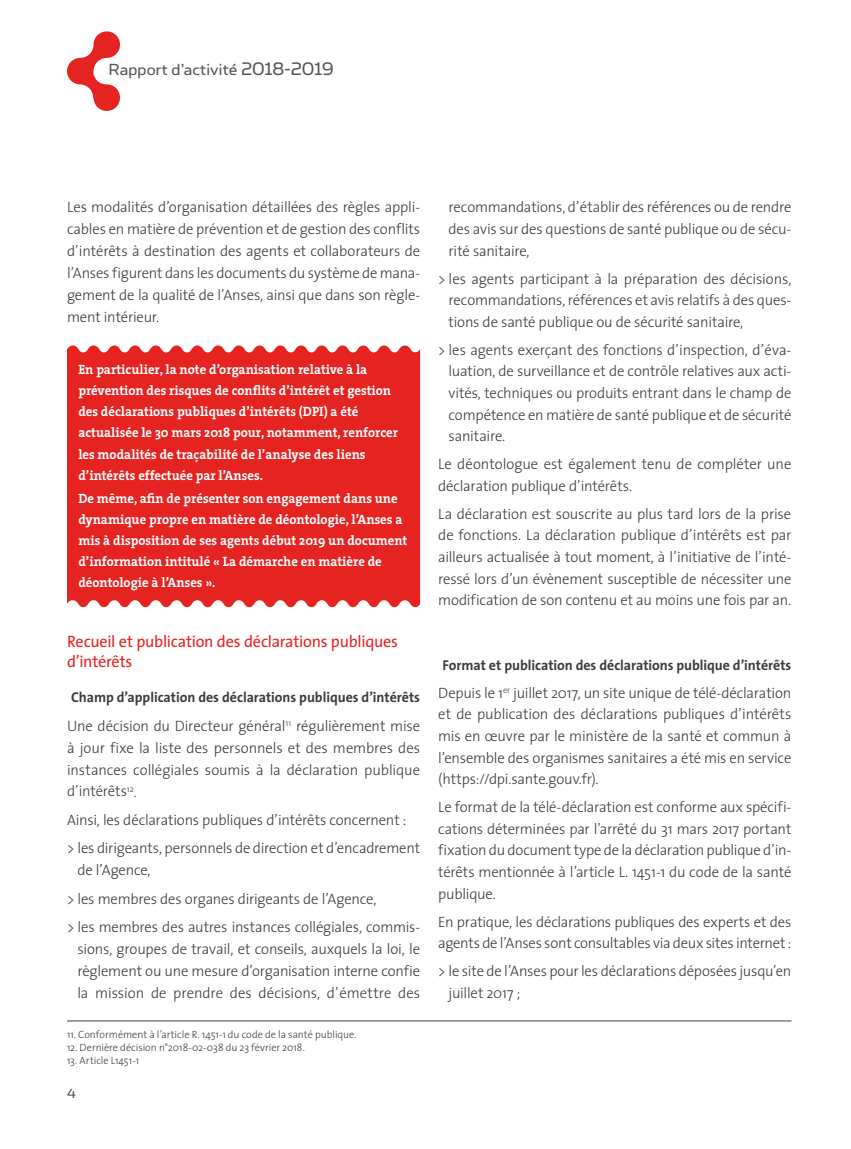
<style>
.page{position:relative;width:851px;height:1149px;background:#fff}
.page>*{position:absolute;margin:0;border:0;box-sizing:border-box;transform-origin:0 0}
.t1{font:18.15px "Simian Text Orangutan";letter-spacing:.01em;color:#575756}
.t2{font:16.5px/20.7px "The Sans";letter-spacing:-.015em;color:#e52321}
.t3{font:300 15px/21.6px "The Sans";letter-spacing:-.01em;color:#3c3c3b;text-align:justify}
.t4{font:15px "Simian Text Orangutan";color:#575756}
.t5{font:700 14.25px "The Sans";letter-spacing:-.005em;color:#3c3c3b}
.t6{font:700 13.5px/21px "The Serif";color:#fff;scale:.95 1}
.t7{font:300 10.5px "The Sans";color:#3c3c3b}
.s1{font-size:20.4px}
</style>
<div class="page">
<svg style="left:67px;top:31px;width:53px;height:80px"></svg>
<hr style="left:67px;top:1020px;width:724px;height:1px;background:#3c3c3b">
<div style="left:67px;top:345px;width:353px;height:263px;background:#e52321"></div>
<p class="t1" style="left:108px;top:59px;width:227px">Rapport d’activité <span class="s1">2018-2019</span></p>
<p class="t3" style="left:67px;top:196px;width:354px">Les modalités d’organisation détaillées des règles appli&shy;cables en matière de prévention et de gestion des conflits d’intérêts à destination des agents et collaborateurs de l’Anses figurent dans les documents du système de mana&shy;gement de la qualité de l’Anses, ainsi que dans son règle&shy;ment intérieur.</p>
<p class="t6" style="left:78px;top:359px;width:338px">En particulier, la note d’organisation relative à la prévention des risques de conflits d’intérêt et gestion des déclarations publiques d’intérêts (DPI) a été actualisée le 30 mars 2018 pour, notamment, renforcer les modalités de traçabilité de l’analyse des liens d’intérêts effectuée par l’Anses.</p>
<p class="t6" style="left:78px;top:487px;width:348px">De même, afin de présenter son engagement dans une dynamique propre en matière de déontologie, l’Anses a mis à disposition de ses agents début 2019 un document d’information intitulé « La démarche en matière de déontologie à l’Anses ».</p>
<p class="t2" style="left:67px;top:630px;width:332px">Recueil et publication des déclarations publiques d’intérêts</p>
<p class="t5" style="left:71px;top:685px;width:350px">Champ d’application des déclarations publiques d’intérêts</p>
<p class="t3" style="left:67px;top:713px;width:354px">Une décision du Directeur général<sup>11</sup> régulièrement mise à jour fixe la liste des personnels et des membres des instances collégiales soumis à la déclaration publique d’intérêts<sup>12</sup>.</p>
<p class="t3" style="left:67px;top:804px;width:354px;line-height:28.3px">Ainsi, les déclarations publiques d’intérêts concernent :<br>&gt; les dirigeants, personnels de direction et d’encadrement</p>
<p class="t3" style="left:67px;top:855px;width:354px;line-height:28.3px;text-align:left;text-indent:10px">de l’Agence,<br>&gt; les membres des organes dirigeants de l’Agence,<br>&gt; les membres des autres instances collégiales, commis-</p>
<p class="t3" style="left:77px;top:937px;width:344px">sions, groupes de travail, et conseils, auxquels la loi, le règlement ou une mesure d’organisation interne confie la mission de prendre des décisions, d’émettre des</p>
<p class="t7" style="left:67px;top:1025px;width:291px">11. Conformément à l’article R. 1451-1 du code de la santé publique.</p>
<p class="t7" style="left:67px;top:1038px;width:239px">12. Dernière décision n°2018-02-038 du 23 février 2018.</p>
<p class="t7" style="left:67px;top:1051px;width:74px">13. Article L1451-1</p>
<p class="t4" style="left:67px;top:1084px;width:10px">4</p>
<p class="t3" style="left:448px;top:196px;width:344px">recommandations, d’établir des références ou de rendre des avis sur des questions de santé publique ou de sécu&shy;rité sanitaire,</p>
<p class="t3" style="left:448px;top:267px;width:344px;text-indent:-10px">&gt; les agents participant à la préparation des décisions, recommandations, références et avis relatifs à des ques&shy;tions de santé publique ou de sécurité sanitaire,</p>
<p class="t3" style="left:448px;top:338px;width:344px;text-indent:-10px">&gt; les agents exerçant des fonctions d’inspection, d’éva&shy;luation, de surveillance et de contrôle relatives aux acti&shy;vités, techniques ou produits entrant dans le champ de compétence en matière de santé publique et de sécurité sanitaire.</p>
<p class="t3" style="left:438px;top:452px;width:354px">Le déontologue est également tenu de compléter une déclaration publique d’intérêts.</p>
<p class="t3" style="left:438px;top:502px;width:354px">La déclaration est souscrite au plus tard lors de la prise de fonctions. La déclaration publique d’intérêts est par ailleurs actualisée à tout moment, à l’initiative de l’inté&shy;ressé lors d’un évènement susceptible de nécessiter une modification de son contenu et au moins une fois par an.</p>
<p class="t5" style="left:442px;top:652px;width:350px">Format et publication des déclarations publique d’intérêts</p>
<p class="t3" style="left:438px;top:681px;width:354px">Depuis le 1<sup>er</sup> juillet 2017, un site unique de télé-déclaration et de publication des déclarations publiques d’intérêts mis en œuvre par le ministère de la santé et commun à l’ensemble des organismes sanitaires a été mis en service (https://dpi.sante.gouv.fr).</p>
<p class="t3" style="left:438px;top:795px;width:354px">Le format de la télé-déclaration est conforme aux spécifi&shy;cations déterminées par l’arrêté du 31 mars 2017 portant fixation du document type de la déclaration publique d’in&shy;térêts mentionnée à l’article L. 1451-1 du code de la santé publique.</p>
<p class="t3" style="left:438px;top:910px;width:354px">En pratique, les déclarations publiques des experts et des agents de l’Anses sont consultables via deux sites internet :</p>
<p class="t3" style="left:448px;top:959px;width:344px;text-indent:-10px">&gt; le site de l’Anses pour les déclarations déposées jusqu’en juillet 2017 ;</p>
</div>
